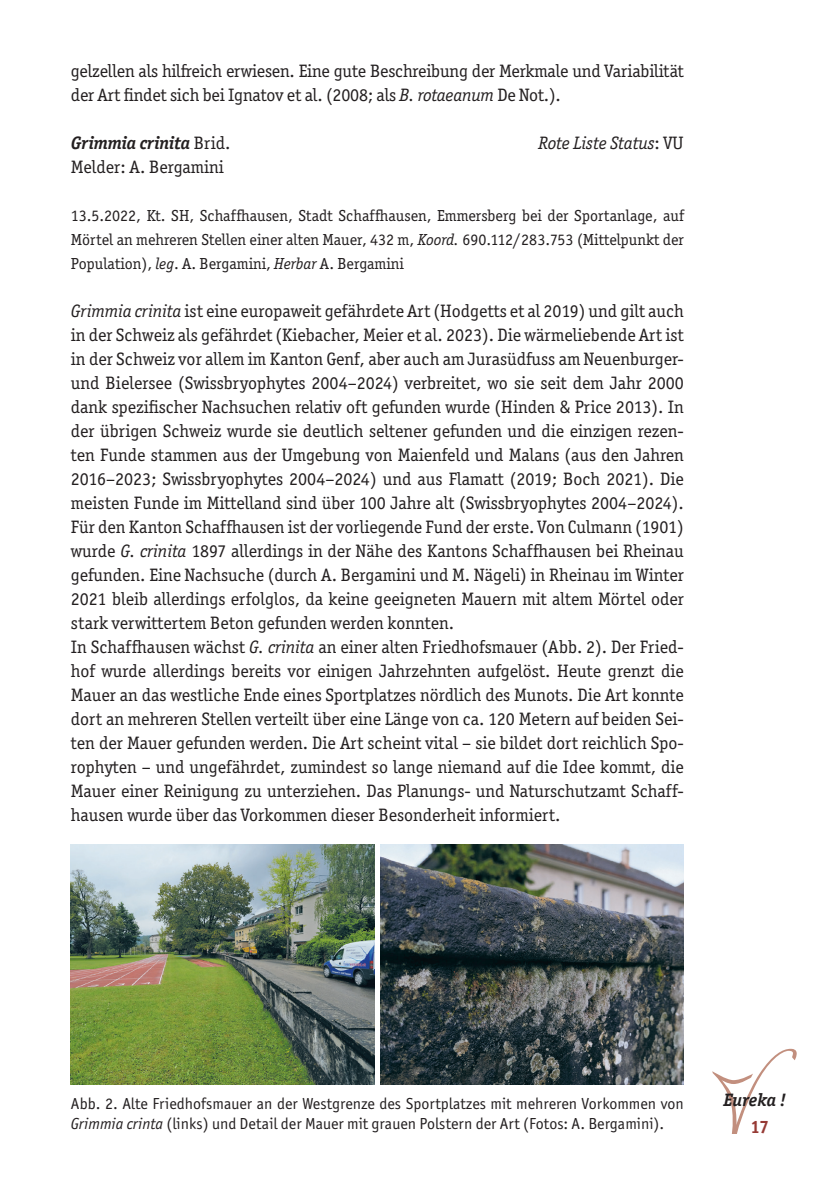
<style>
.page{position:relative;width:840px;height:1191px;background:#fff}
.page>*{position:absolute;margin:0;border:0;box-sizing:border-box;transform-origin:0 0}
.t1{font:18px/24px "Officina Ser ITC Std";color:#231f20}
.t2{font:italic 700 18px "Officina Ser ITC Std";color:#231f20}
.t3{font:italic 18px "Officina Ser ITC Std";color:#231f20}
.t4{font:700 18px "Officina Ser ITC Std";color:#963a35}
.t5{font:16px/24px "Officina Ser ITC Std";color:#231f20;text-align:justify}
.t6{font:16px "Officina Sans ITC Std";color:#231f20}
.s1{font-style:italic}
.s2{font-weight:400;font-style:normal}
.s3{font-style:normal}
</style>
<div class="page">
<svg style="left:712px;top:1048px;width:84px;height:85px"></svg>
<img style="left:71px;top:845px;width:303px;height:239px">
<img style="left:380px;top:845px;width:303px;height:240px">
<p class="t1" style="left:71px;top:58px;width:614px">gelzellen als hilfreich erwiesen. Eine gute Beschreibung der Merkmale und Variabilität der Art findet sich bei Ignatov et al. (2008; als <span class="s1">B. rotaeanum</span> De Not.).</p>
<p class="t2" style="left:71px;top:132px;width:161px">Grimmia crinita <span class="s2">Brid.</span></p>
<p class="t3" style="left:538px;top:132px;width:146px">Rote Liste Status<span class="s3">: VU</span></p>
<p class="t1" style="left:71px;top:154px;width:154px">Melder: A. Bergamini</p>
<p class="t5" style="left:71px;top:203px;width:614px">13.5.2022, Kt. SH, Schaffhausen, Stadt Schaffhausen, Emmersberg bei der Sportanlage, auf Mörtel an mehreren Stellen einer alten Mauer, 432 m, <span class="s1">Koord.</span> 690.112/283.753 (Mittelpunkt der Population), <span class="s1">leg</span>. A. Bergamini, <span class="s1">Herbar</span> A. Bergamini</p>
<p class="t1" style="left:71px;top:298px;width:614px"><span class="s1">Grimmia crinita</span> ist eine europaweit gefährdete Art (Hodgetts et al 2019) und gilt auch in der Schweiz als gefährdet (Kiebacher, Meier et al. 2023). Die wärmeliebende Art ist in der Schweiz vor allem im Kanton Genf, aber auch am Jurasüdfuss am Neuenburger&shy;und Bielersee (Swissbryophytes 2004–2024) verbreitet, wo sie seit dem Jahr 2000 dank spezifischer Nachsuchen relativ oft gefunden wurde (Hinden &amp; Price 2013). In der übrigen Schweiz wurde sie deutlich seltener gefunden und die einzigen rezen&shy;ten Funde stammen aus der Umgebung von Maienfeld und Malans (aus den Jahren 2016–2023; Swissbryophytes 2004–2024) und aus Flamatt (2019; Boch 2021). Die meisten Funde im Mittelland sind über 100 Jahre alt (Swissbryophytes 2004–2024).<br>Für den Kanton Schaffhausen ist der vorliegende Fund der erste. Von Culmann (1901) wurde <span class="s1">G. crinita</span> 1897 allerdings in der Nähe des Kantons Schaffhausen bei Rheinau gefunden. Eine Nachsuche (durch A. Bergamini und M. Nägeli) in Rheinau im Winter 2021 bleib allerdings erfolglos, da keine geeigneten Mauern mit altem Mörtel oder stark verwittertem Beton gefunden werden konnten.<br>In Schaffhausen wächst <span class="s1">G. crinita</span> an einer alten Friedhofsmauer (Abb. 2). Der Fried&shy;hof wurde allerdings bereits vor einigen Jahrzehnten aufgelöst. Heute grenzt die Mauer an das westliche Ende eines Sportplatzes nördlich des Munots. Die Art konnte dort an mehreren Stellen verteilt über eine Länge von ca. 120 Metern auf beiden Sei&shy;ten der Mauer gefunden werden. Die Art scheint vital – sie bildet dort reichlich Spo&shy;rophyten – und ungefährdet, zumindest so lange niemand auf die Idee kommt, die Mauer einer Reinigung zu unterziehen. Das Planungs- und Naturschutzamt Schaff&shy;hausen wurde über das Vorkommen dieser Besonderheit informiert.</p>
<p class="t6" style="left:71px;top:1094px;width:614px">Abb. 2. Alte Friedhofsmauer an der Westgrenze des Sportplatzes mit mehreren Vorkommen von</p>
<p class="t2" style="left:723px;top:1089px;width:64px">Eureka !</p>
<p class="t6" style="left:71px;top:1114px;width:594px"><span class="s1">Grimmia crinta</span> (links) und Detail der Mauer mit grauen Polstern der Art (Fotos: A. Bergamini).</p>
<p class="t4" style="left:750px;top:1115px;width:20px">17</p>
</div>
